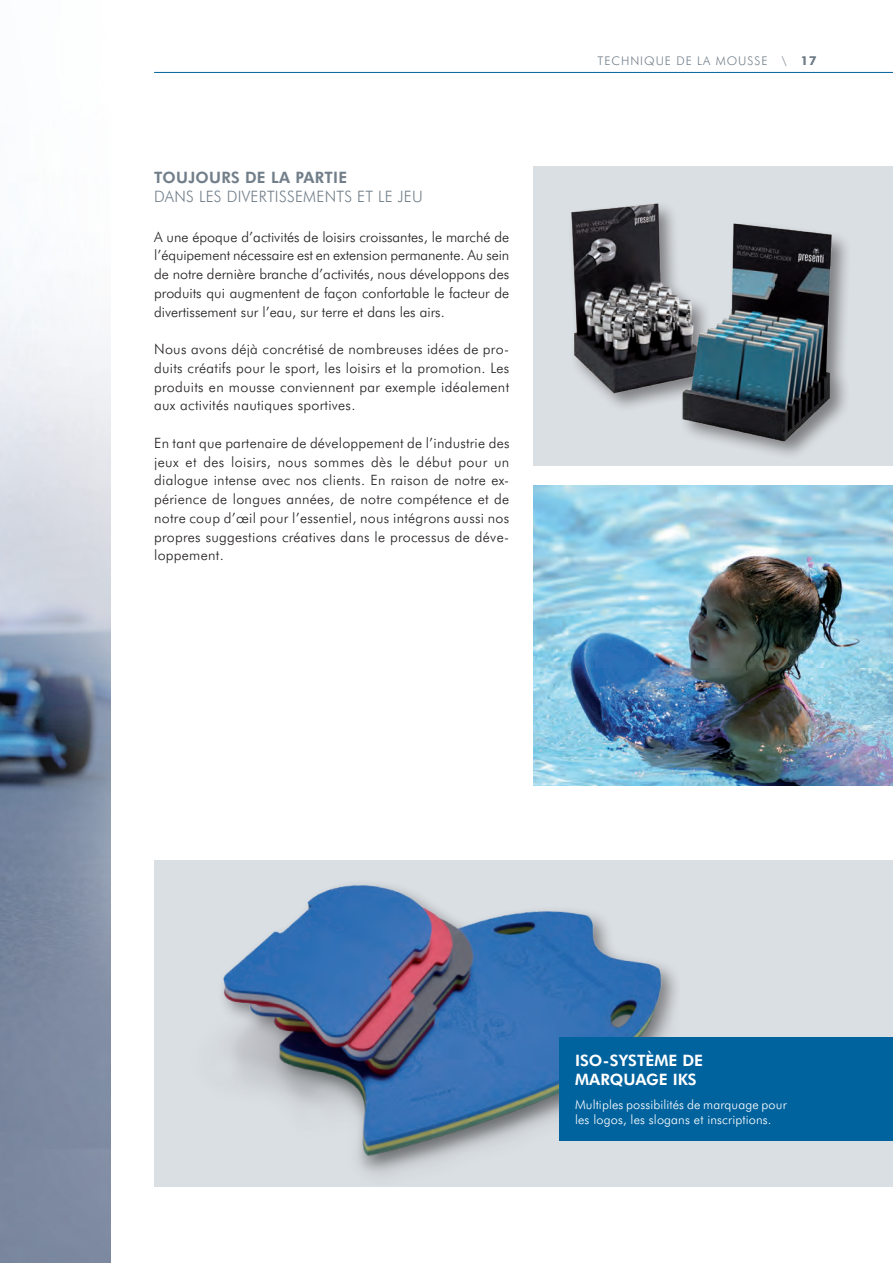
<style>
.page{position:relative;width:893px;height:1263px;background:#fff}
.page>*{position:absolute;margin:0;border:0;box-sizing:border-box;transform-origin:0 0}
.t1{font:300 15.75px "Futura BT";letter-spacing:.02em;color:#727f8a}
.t2{font:800 15.75px/18.9px "Futura BT";color:#fff}
.t3{font:800 15.75px "Futura BT";letter-spacing:.02em;color:#727f8a}
.t4{font:300 14.25px/18.8px "Futura BT";letter-spacing:.02em;color:#231f20;text-align:justify}
.t5{font:300 12.75px/15.3px "Futura BT";letter-spacing:.01em;color:#fff}
.t6{font:300 12px "Futura BT";letter-spacing:.08em;color:#727f8a}
.s1{font-weight:800}
</style>
<div class="page">
<img style="left:0;top:284px;width:111px;height:979px">
<div style="left:534px;top:166px;width:359px;height:300px;background:#dadfe3"></div>
<img style="left:534px;top:485px;width:359px;height:300px">
<img style="left:571px;top:203px;width:101px;height:204px">
<img style="left:672px;top:217px;width:173px;height:236px">
<hr style="left:154px;top:72px;width:739px;height:1px;background:#00639e">
<div style="left:154px;top:860px;width:739px;height:326px;background:#dadfe3"></div>
<img style="left:94px;top:846px;width:682px;height:367px">
<div style="left:559px;top:1037px;width:334px;height:104px;background:#00639e"></div>
<p class="t3" style="left:154px;top:168px;width:195px">TOUJOURS DE LA PARTIE</p>
<p class="t1" style="left:154px;top:187px;width:270px">DANS LES DIVERTISSEMENTS ET LE JEU</p>
<p class="t4" style="left:154px;top:227px;width:357px">A une époque d’activités de loisirs croissantes, le marché de l’équipement nécessaire est en extension permanente. Au sein de notre dernière branche d’activités, nous développons des produits qui augmentent de façon confortable le facteur de divertissement sur l’eau, sur terre et dans les airs.</p>
<p class="t4" style="left:154px;top:339px;width:357px">Nous avons déjà concrétisé de nombreuses idées de pro&shy;duits créatifs pour le sport, les loisirs et la promotion. Les produits en mousse conviennent par exemple idéalement aux activités nautiques sportives.</p>
<p class="t4" style="left:154px;top:433px;width:357px">En tant que partenaire de développement de l’industrie des jeux et des loisirs, nous sommes dès le début pour un dialogue intense avec nos clients. En raison de notre ex&shy;périence de longues années, de notre compétence et de notre coup d’œil pour l’essentiel, nous intégrons aussi nos propres suggestions créatives dans le processus de déve&shy;loppement.</p>
<p class="t6" style="left:597px;top:53px;width:220px">TECHNIQUE DE LA MOUSSE \ <span class="s1">17</span></p>
<p class="t2" style="left:575px;top:1051px;width:130px">ISO-SYSTÈME DE<br>MARQUAGE IKS</p>
<p class="t5" style="left:575px;top:1096px;width:213px">Multiples possibilités de marquage pour les logos, les slogans et inscriptions.</p>
</div>
